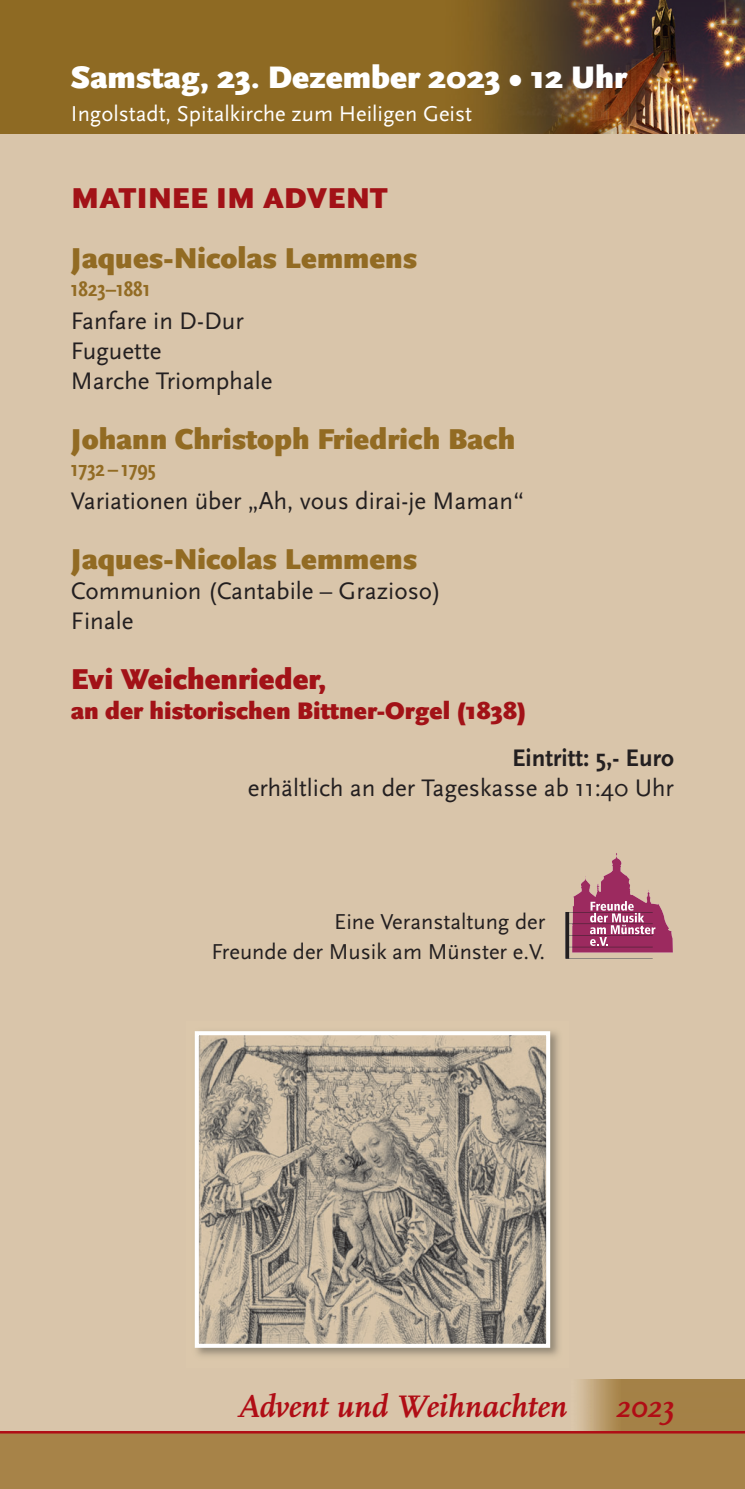
<style>
.page{position:relative;width:745px;height:1489px;background:#fff}
.page>*{position:absolute;margin:0;border:0;box-sizing:border-box;transform-origin:0 0}
.t1{font:900 32.5px "Scala Sans Pro";color:#fff}
.t2{font:italic 700 32.5px "Scala";color:#b00d15}
.t3{font:900 30px "Scala Sans Pro";color:#926b23}
.t4{font:900 30px "Scala Sans Pro";color:#a21217}
.t5{font:25px/30px "Scala Sans Pro";color:#231f20}
.t6{font:900 25px "Scala Sans Pro";color:#a21217}
.t7{font:700 25px "Scala Sans Pro";color:#231f20}
.t8{font:22.5px/30px "Scala Sans Pro";color:#231f20;text-align:right}
.t9{font:22.5px "Scala Sans Pro";color:#fff}
.t10{font:700 condensed 22.5px "Scala Sans Pro";color:#926b23}
</style>
<div class="page">
<div style="left:0;top:0;width:744px;height:1488px;background:#d9c5aa"></div>
<div style="left:0;top:1433px;width:744px;height:55px;background:#a78348"></div>
<hr style="left:0;top:1430px;width:744px;height:3px;background:#b00d15">
<img style="left:0;top:0;width:744px;height:133px">
<img style="left:194px;top:1031px;width:365px;height:325px">
<img style="left:200px;top:1036px;width:345px;height:306px">
<div style="left:195px;top:1031px;width:355px;height:316px;border:4px solid #fff"></div>
<svg style="left:565px;top:853px;width:107px;height:105px"></svg>
<h1 class="t1" style="left:71px;top:65px;width:557px">Samstag, 23. Dezember 2023 • 12 Uhr</h1>
<p class="t9" style="left:71px;top:104px;width:402px">Ingolstadt, Spitalkirche zum Heiligen Geist</p>
<p class="t4" style="left:71px;top:187px;width:318px">MATINEE IM ADVENT</p>
<p class="t3" style="left:71px;top:247px;width:347px">Jaques-Nicolas Lemmens</p>
<p class="t10" style="left:71px;top:275px;width:81px">1823–1881</p>
<p class="t5" style="left:71px;top:307px;width:203px">Fanfare in D-Dur<br>Fuguette<br>Marche Triomphale</p>
<p class="t3" style="left:71px;top:427px;width:445px">Johann Christoph Friedrich Bach</p>
<p class="t10" style="left:71px;top:455px;width:86px">1732 – 1795</p>
<p class="t5" style="left:71px;top:487px;width:454px">Variationen über „Ah, vous dirai-je Maman“</p>
<p class="t3" style="left:71px;top:547px;width:347px">Jaques-Nicolas Lemmens</p>
<p class="t5" style="left:71px;top:577px;width:371px">Communion (Cantabile – Grazioso)<br>Finale</p>
<p class="t4" style="left:71px;top:667px;width:256px">Evi Weichenrieder,</p>
<p class="t6" style="left:71px;top:700px;width:456px">an der historischen Bittner-Orgel (1838)</p>
<p class="t7" style="left:511px;top:748px;width:163px">Eintritt: 5,- Euro</p>
<p class="t5" style="left:247px;top:775px;width:427px">erhältlich an der Tageskasse ab 11:40 Uhr</p>
<p class="t8" style="left:211px;top:908px;width:335px">Eine Veranstaltung der<br>Freunde der Musik am Münster e.V.</p>
<h1 class="t2" style="left:237px;top:1386px;width:331px">Advent und Weihnachten</h1>
<h1 class="t2" style="left:615px;top:1386px;width:60px">2023</h1>
</div>
